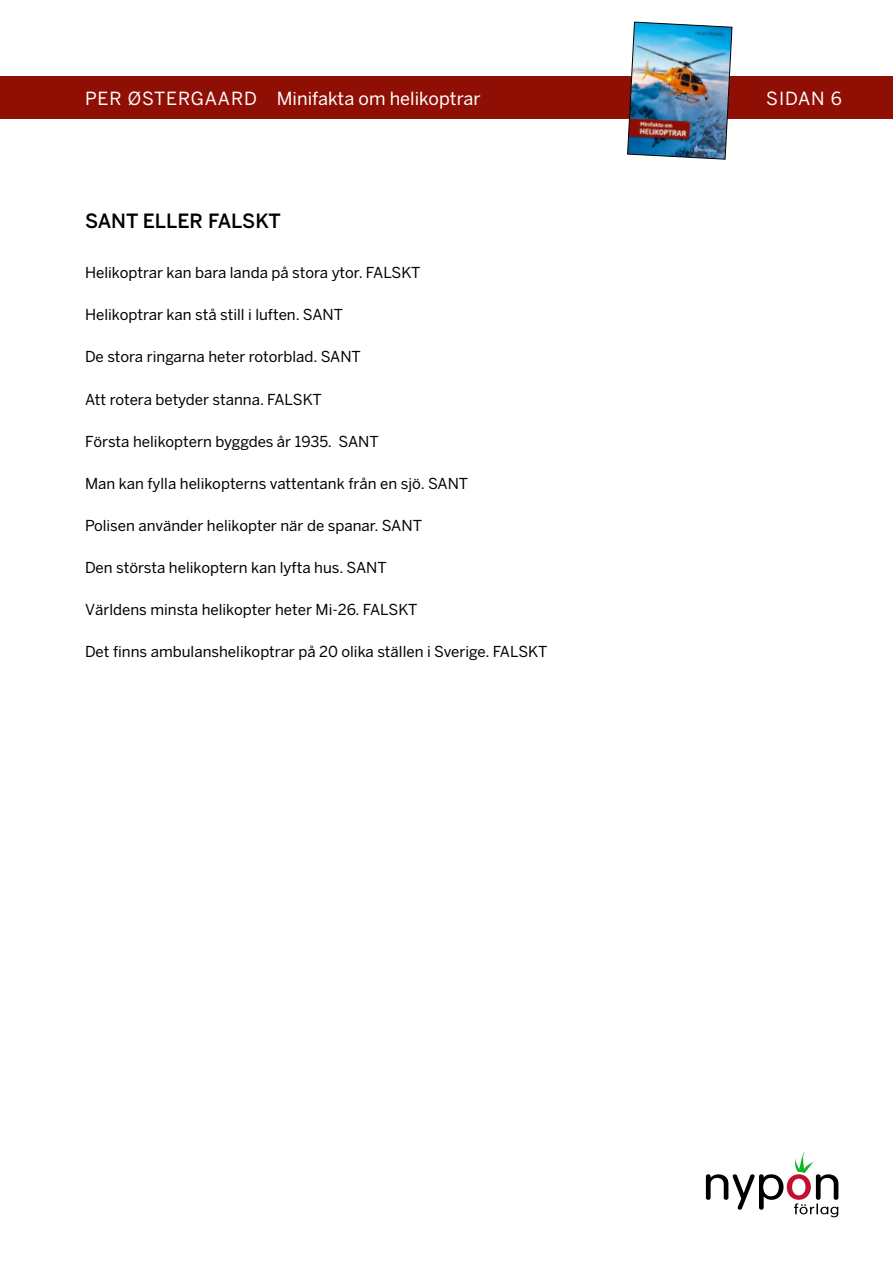
<style>
.page{position:relative;width:893px;height:1263px;background:#fff}
.page>*{position:absolute;margin:0;border:0;box-sizing:border-box;transform-origin:0 0}
.t1{font:500 19.5px "Benton Sans";color:#000}
.t2{font:18px "Benton Sans";color:#fff}
.t3{font:15px "Benton Sans";color:#000}
</style>
<div class="page">
<div style="left:0;top:77px;width:893px;height:42px;background:#900f05"></div>
<img style="left:627px;top:21px;width:106px;height:139px">
<svg style="left:706px;top:1152px;width:132px;height:65px"></svg>
<p class="t2" style="left:85px;top:88px;width:397px">PER ØSTERGAARD Minifakta om helikoptrar</p>
<p class="t2" style="left:766px;top:88px;width:77px">SIDAN 6</p>
<h1 class="t1" style="left:85px;top:210px;width:197px">SANT ELLER FALSKT</h1>
<p class="t3" style="left:85px;top:264px;width:337px">Helikoptrar kan bara landa på stora ytor. FALSKT</p>
<p class="t3" style="left:85px;top:306px;width:260px">Helikoptrar kan stå still i luften. SANT</p>
<p class="t3" style="left:85px;top:348px;width:277px">De stora ringarna heter rotorblad. SANT</p>
<p class="t3" style="left:85px;top:390px;width:238px">Att rotera betyder stanna. FALSKT</p>
<p class="t3" style="left:85px;top:432px;width:295px">Första helikoptern byggdes år 1935. SANT</p>
<p class="t3" style="left:85px;top:474px;width:385px">Man kan fylla helikopterns vattentank från en sjö. SANT</p>
<p class="t3" style="left:85px;top:516px;width:338px">Polisen använder helikopter när de spanar. SANT</p>
<p class="t3" style="left:85px;top:558px;width:303px">Den största helikoptern kan lyfta hus. SANT</p>
<p class="t3" style="left:85px;top:600px;width:334px">Världens minsta helikopter heter Mi-26. FALSKT</p>
<p class="t3" style="left:85px;top:642px;width:464px">Det finns ambulanshelikoptrar på 20 olika ställen i Sverige. FALSKT</p>
</div>
